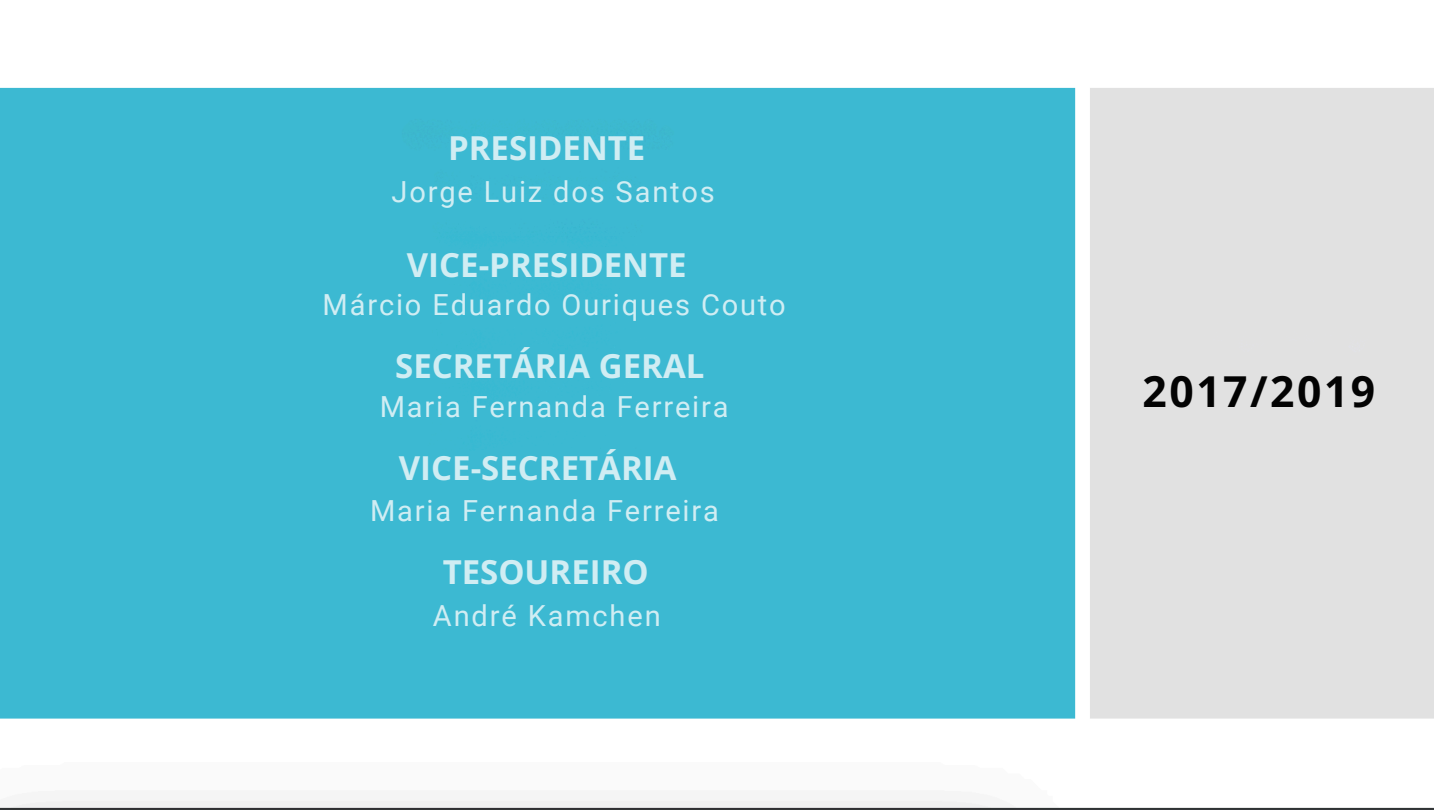
<style>
.page{position:relative;width:1440px;height:810px;background:#fff}
.page>*{position:absolute;margin:0;border:0;box-sizing:border-box;transform-origin:0 0}
.t1{font:700 42.7px "Open Sans";letter-spacing:.06em;color:#030303}
.t2{font:700 33px "Open Sans";color:#d0edf3}
.t3{font:29px "Roboto";letter-spacing:.065em;color:#d0edf3}
</style>
<div class="page">
<img style="left:0;top:87px;width:1433px;height:723px">
<h2 class="t2" style="left:448px;top:125px;width:199px">PRESIDENTE</h2>
<p class="t3" style="left:392px;top:175px;width:325px">Jorge Luiz dos Santos</p>
<p class="t2" style="left:407px;top:242px;width:281px">VICE-PRESIDENTE</p>
<h2 class="t3" style="left:323px;top:288px;width:465px">Márcio Eduardo Ouriques Couto</h2>
<p class="t2" style="left:395px;top:342px;width:311px">SECRETÁRIA GERAL</p>
<h2 class="t3" style="left:380px;top:390px;width:350px">Maria Fernanda Ferreira</h2>
<p class="t2" style="left:399px;top:445px;width:279px">VICE-SECRETÁRIA</p>
<h2 class="t3" style="left:370px;top:494px;width:350px">Maria Fernanda Ferreira</h2>
<p class="t2" style="left:443px;top:549px;width:208px">TESOUREIRO</p>
<h1 class="t3" style="left:433px;top:599px;width:229px">André Kamchen</h1>
<h2 class="t1" style="left:1143px;top:361px;width:234px">2017/2019</h2>
</div>
